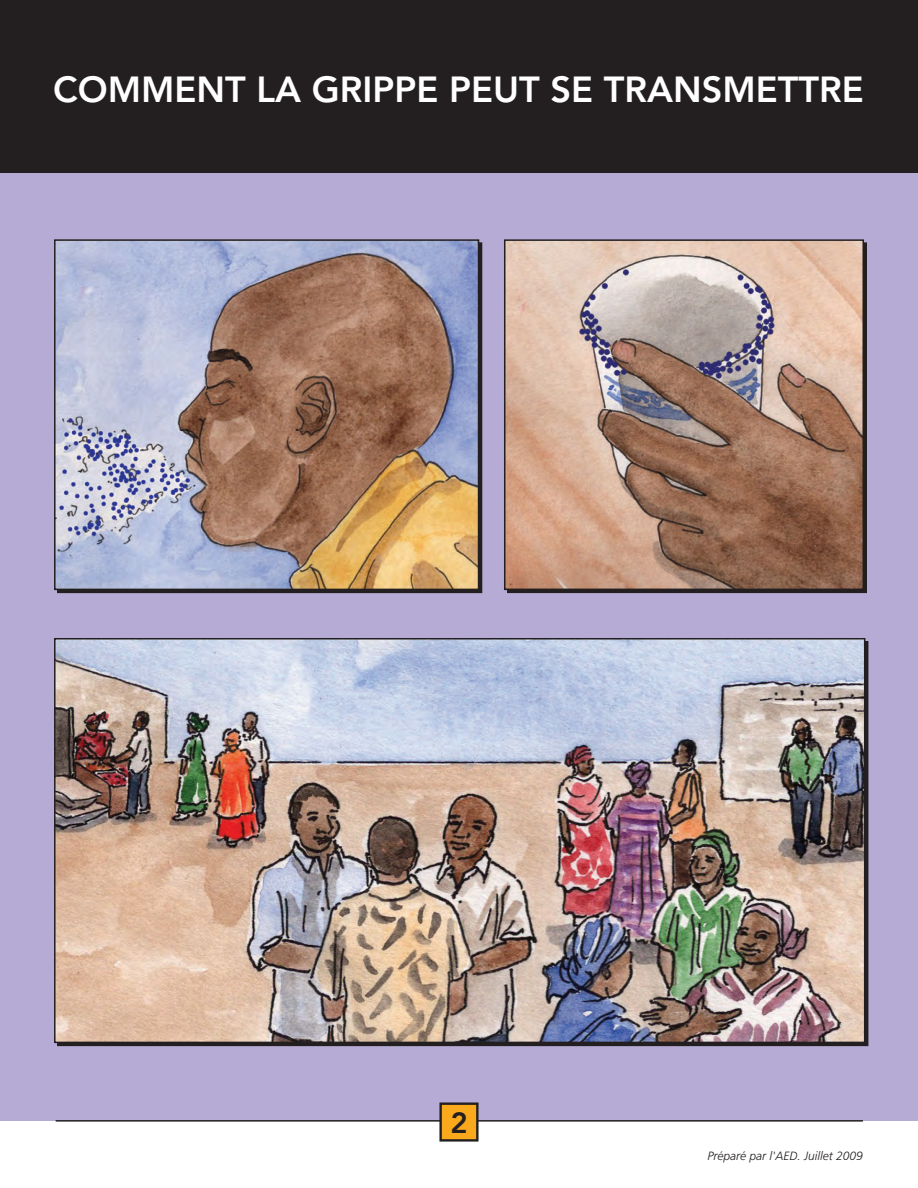
<style>
.page{position:relative;width:918px;height:1188px;background:#fff}
.page>*{position:absolute;margin:0;border:0;box-sizing:border-box;transform-origin:0 0}
.t1{font:800 36px "Avenir";color:#fff}
.t2{font:800 29.1px "Avenir";color:#231f20}
.t3{font:italic 300 12px "Frutiger";color:#231f20}
</style>
<div class="page">
<div style="left:0;top:0;width:918px;height:1121px;background:#b5abd4"></div>
<div style="left:0;top:0;width:918px;height:172px;background:#231f20"></div>
<hr style="left:56px;top:1120px;width:807px;height:2px;background:#231f20">
<div style="left:439px;top:1103px;width:40px;height:39px;background:#f9a91b;border:2px solid #231f20"></div>
<img style="left:57px;top:242px;width:419px;height:345px">
<div style="left:54px;top:239px;width:425px;height:351px;border:2px solid #231f20"></div>
<img style="left:507px;top:242px;width:354px;height:345px">
<div style="left:504px;top:239px;width:360px;height:351px;border:2px solid #231f20"></div>
<img style="left:57px;top:641px;width:805px;height:399px">
<div style="left:54px;top:638px;width:811px;height:405px;border:2px solid #231f20"></div>
<p class="t1" style="left:53px;top:68px;width:812px">COMMENT LA GRIPPE PEUT SE TRANSMETTRE</p>
<p class="t2" style="left:450px;top:1106px;width:19px">2</p>
<p class="t3" style="left:708px;top:1149px;width:157px">Préparé par l'AED. Juillet 2009</p>
</div>
